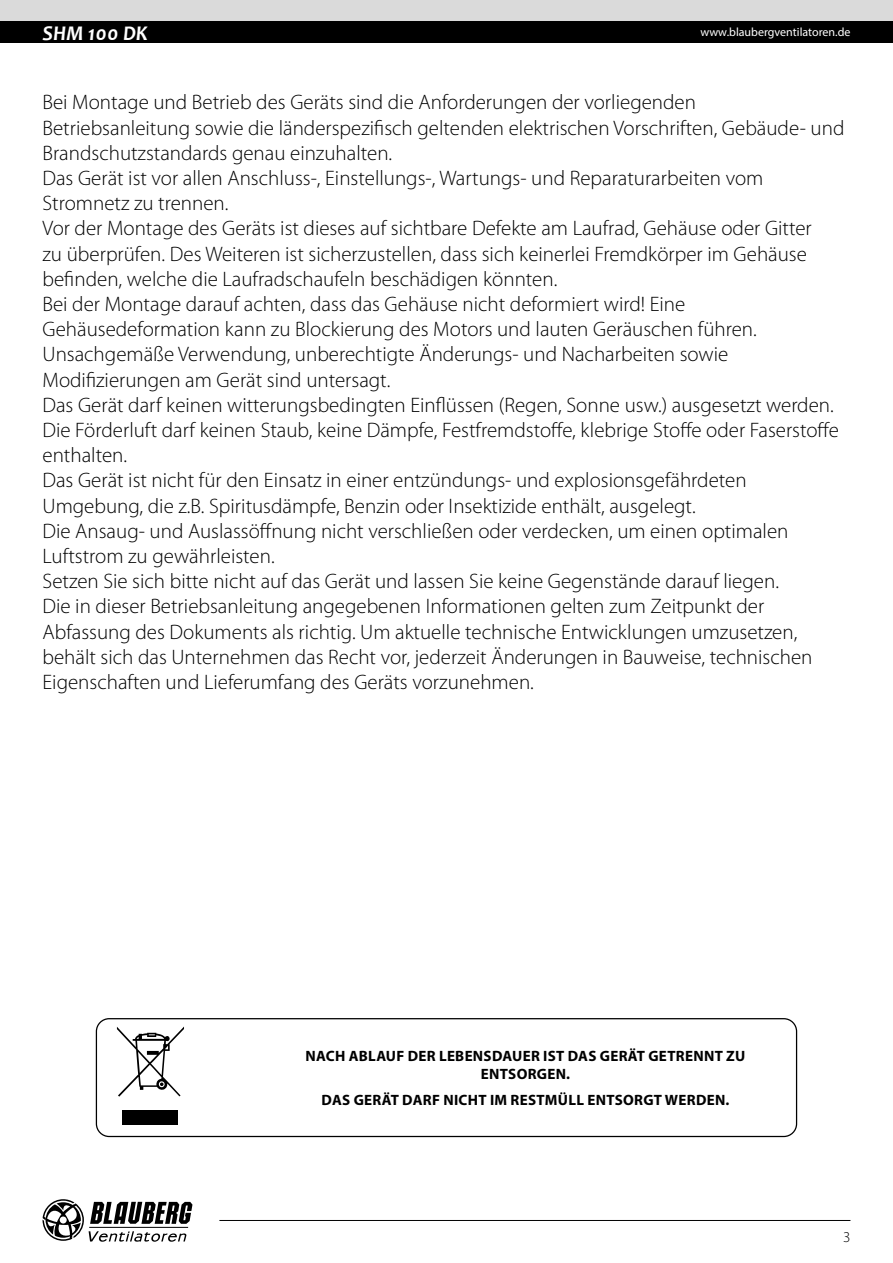
<style>
.page{position:relative;width:893px;height:1263px;background:#fff}
.page>*{position:absolute;margin:0;border:0;box-sizing:border-box;transform-origin:0 0}
.t1{font:300 21px/25.2px "Myriad Pro";color:#000}
.t2{font:italic 700 21px "Candara";color:#fff}
.t3{font:700 15px/18px "Myriad Pro";letter-spacing:.02em;color:#000;text-align:center}
.t4{font:300 15px "Myriad Pro";color:#000}
.t5{font:12px "Myriad Pro";color:#fff}
</style>
<div class="page">
<div style="left:0;top:0;width:893px;height:21px;background:#dadada"></div>
<div style="left:0;top:21px;width:893px;height:22px;background:#000"></div>
<svg style="left:43px;top:1199px;width:149px;height:43px"></svg>
<hr style="left:219px;top:1220px;width:631px;height:1px;background:#000">
<div style="left:96px;top:1018px;width:701px;height:119px;border:1px solid #000;border-radius:13px"></div>
<svg style="left:117px;top:1026px;width:67px;height:71px"></svg>
<div style="left:123px;top:1111px;width:55px;height:14px;background:#000"></div>
<p class="t2" style="left:43px;top:20px;width:107px">SHM 100 DK</p>
<p class="t5" style="left:700px;top:25px;width:152px">www.blaubergventilatoren.de</p>
<p class="t1" style="left:43px;top:90px;width:803px">Bei Montage und Betrieb des Geräts sind die Anforderungen der vorliegenden Betriebsanleitung sowie die länderspezifisch geltenden elektrischen Vorschriften, Gebäude- und Brandschutzstandards genau einzuhalten.<br>Das Gerät ist vor allen Anschluss-, Einstellungs-, Wartungs- und Reparaturarbeiten vom Stromnetz zu trennen.<br>Vor der Montage des Geräts ist dieses auf sichtbare Defekte am Laufrad, Gehäuse oder Gitter<br>zu überprüfen. Des Weiteren ist sicherzustellen, dass sich keinerlei Fremdkörper im Gehäuse befinden, welche die Laufradschaufeln beschädigen könnten.<br>Bei der Montage darauf achten, dass das Gehäuse nicht deformiert wird! Eine Gehäusedeformation kann zu Blockierung des Motors und lauten Geräuschen führen.<br>Unsachgemäße Verwendung, unberechtigte Änderungs- und Nacharbeiten sowie Modifizierungen am Gerät sind untersagt.<br>Das Gerät darf keinen witterungsbedingten Einflüssen (Regen, Sonne usw.) ausgesetzt werden.<br>Die Förderluft darf keinen Staub, keine Dämpfe, Festfremdstoffe, klebrige Stoffe oder Faserstoffe enthalten.<br>Das Gerät ist nicht für den Einsatz in einer entzündungs- und explosionsgefährdeten Umgebung, die z.B. Spiritusdämpfe, Benzin oder Insektizide enthält, ausgelegt.<br>Die Ansaug- und Auslassöffnung nicht verschließen oder verdecken, um einen optimalen Luftstrom zu gewährleisten.<br>Setzen Sie sich bitte nicht auf das Gerät und lassen Sie keine Gegenstände darauf liegen.<br>Die in dieser Betriebsanleitung angegebenen Informationen gelten zum Zeitpunkt der Abfassung des Dokuments als richtig. Um aktuelle technische Entwicklungen umzusetzen, behält sich das Unternehmen das Recht vor, jederzeit Änderungen in Bauweise, technischen Eigenschaften und Lieferumfang des Geräts vorzunehmen.</p>
<p class="t3" style="left:305px;top:1046px;width:441px">NACH ABLAUF DER LEBENSDAUER IST DAS GERÄT GETRENNT ZU<br>ENTSORGEN.</p>
<p class="t3" style="left:322px;top:1091px;width:409px">DAS GERÄT DARF NICHT IM RESTMÜLL ENTSORGT WERDEN.</p>
<p class="t4" style="left:843px;top:1228px;width:9px">3</p>
</div>
